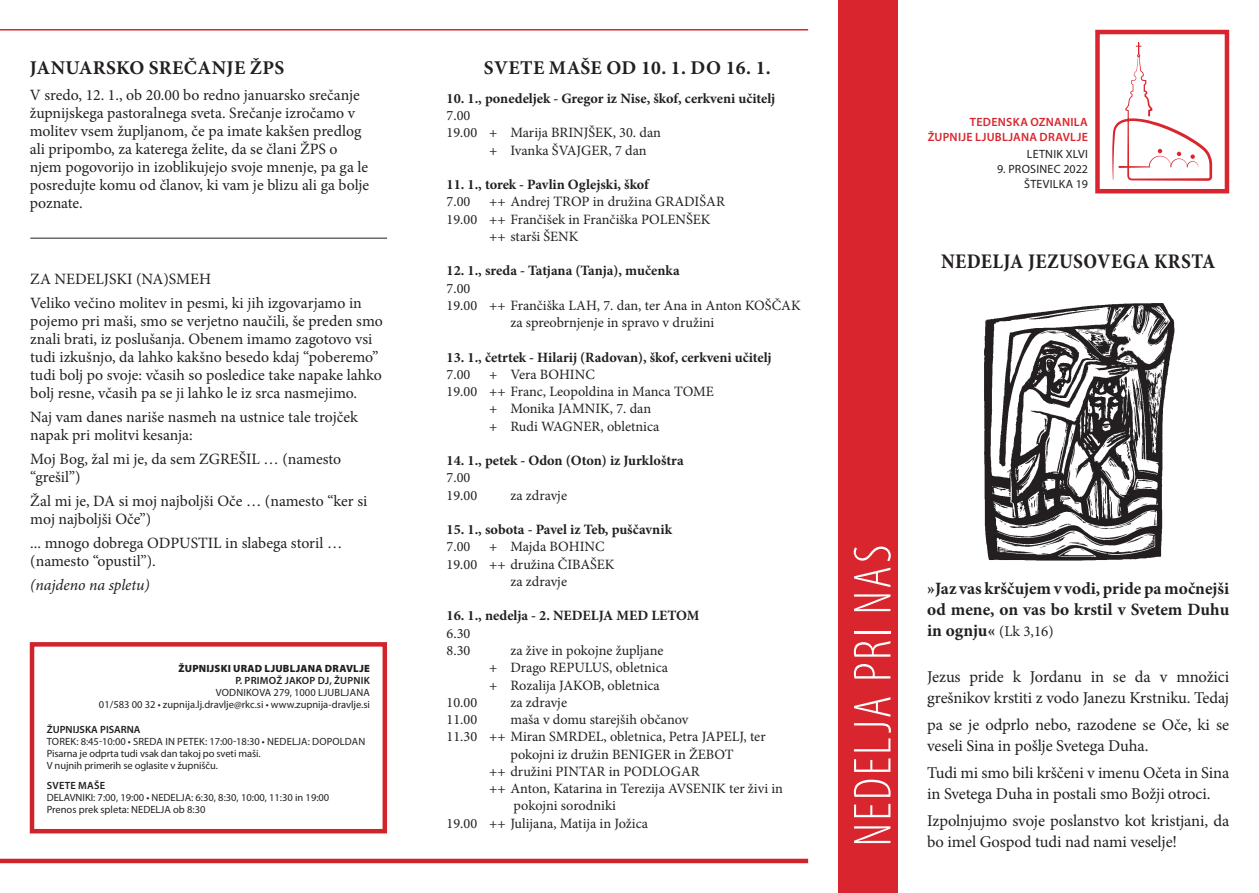
<style>
.page{position:relative;width:1259px;height:893px;background:#fff}
.page>*{position:absolute;margin:0;border:0;box-sizing:border-box;transform-origin:0 0}
.t1{font:300 condensed 54px "Myriad Pro";letter-spacing:.045em;color:#fff}
.t2{font:700 condensed 21px "Minion Pro";letter-spacing:.02em;color:#231f20}
.t3{font:700 19.5px "Minion Pro";letter-spacing:.02em;color:#231f20}
.t4{font:700 17.25px/21px "Minion Pro";color:#231f20;text-align:justify}
.t5{font:16.5px/21px "Minion Pro";letter-spacing:-.005em;color:#231f20}
.t6{font:15.75px/18px "Minion Pro";color:#231f20}
.t7{font:italic 15.75px "Minion Pro";letter-spacing:-.005em;color:#231f20}
.t8{font:14.25px/17.2px "Minion Pro";color:#231f20}
.t9{font:700 14.25px "Minion Pro";color:#231f20}
.t10{font:600 12px/15px "Myriad Pro";letter-spacing:.025em;color:#d9262e;text-align:right}
.t11{font:12px/15px "Myriad Pro";letter-spacing:.02em;color:#231f20;text-align:right}
.t12{font:10.5px/12px "Myriad Pro";color:#231f20}
.t13{font:600 10.5px "Myriad Pro";letter-spacing:.02em;color:#231f20}
.t14{font:900 10.5px "Myriad Pro";letter-spacing:.02em;color:#231f20}
.t15{font:600 10.5px "Myriad Pro";color:#231f20}
.s1{font-weight:400;font-size:15px}
</style>
<div class="page">
<div style="left:30px;top:642px;width:357px;height:191px;border:4px solid #d1232a"></div>
<div style="left:838px;top:0;width:59px;height:893px;background:#d9262e"></div>
<div style="left:1095px;top:30px;width:134px;height:163px;border:4px solid #d9262e"></div>
<svg style="left:1112px;top:43px;width:100px;height:138px"></svg>
<hr style="left:0;top:29px;width:808px;height:2px;background:#d9262e">
<hr style="left:0;top:859px;width:808px;height:4px;background:#d1232a">
<hr style="left:30px;top:238px;width:357px;height:1px;background:#231f20">
<img style="left:983px;top:303px;width:192px;height:258px">
<p class="t3" style="left:30px;top:54px;width:256px">JANUARSKO SREČANJE ŽPS</p>
<p class="t6" style="left:30px;top:86px;width:341px">V sredo, 12. 1., ob 20.00 bo redno januarsko srečanje župnijskega pastoralnega sveta. Srečanje izročamo v molitev vsem župljanom, če pa imate kakšen predlog ali pripombo, za katerega želite, da se člani ŽPS o njem pogovorijo in izoblikujejo svoje mnenje, pa ga le posredujte komu od članov, ki vam je blizu ali ga bolje poznate.</p>
<p class="t6" style="left:30px;top:267px;width:333px;line-height:24px">ZA NEDELJSKI (NA)SMEH<br>Veliko večino molitev in pesmi, ki jih izgovarjamo in</p>
<p class="t6" style="left:30px;top:312px;width:354px">pojemo pri maši, smo se verjetno naučili, še preden smo znali brati, iz poslušanja. Obenem imamo zagotovo vsi tudi izkušnjo, da lahko kakšno besedo kdaj “poberemo” tudi bolj po svoje: včasih so posledice take napake lahko bolj resne, včasih pa se ji lahko le iz srca nasmejimo.</p>
<p class="t6" style="left:30px;top:408px;width:329px">Naj vam danes nariše nasmeh na ustnice tale trojček napak pri molitvi kesanja:</p>
<p class="t6" style="left:30px;top:450px;width:312px">Moj Bog, žal mi je, da sem ZGREŠIL … (namesto “grešil”)</p>
<p class="t6" style="left:30px;top:492px;width:338px">Žal mi je, DA si moj najboljši Oče … (namesto “ker si moj najboljši Oče”)</p>
<p class="t6" style="left:30px;top:534px;width:313px">... mnogo dobrega ODPUSTIL in slabega storil … (namesto “opustil”).</p>
<p class="t7" style="left:30px;top:574px;width:121px">(najdeno na spletu)</p>
<p class="t14" style="left:178px;top:661px;width:193px">ŽUPNIJSKI URAD LJUBLJANA DRAVLJE</p>
<p class="t13" style="left:235px;top:674px;width:136px">P. PRIMOŽ JAKOP DJ, ŽUPNIK</p>
<p class="t12" style="left:99px;top:686px;width:272px;text-align:right">VODNIKOVA 279, 1000 LJUBLJANA<br>01/583 00 32 • zupnija.lj.dravlje@rkc.si • www.zupnija-dravlje.si</p>
<p class="t15" style="left:47px;top:723px;width:95px">ŽUPNIJSKA PISARNA</p>
<p class="t12" style="left:47px;top:735px;width:320px">TOREK: 8:45-10:00 • SREDA IN PETEK: 17:00-18:30 • NEDELJA: DOPOLDAN<br>Pisarna je odprta tudi vsak dan takoj po sveti maši.<br>V nujnih primerih se oglasite v župnišču.</p>
<p class="t13" style="left:47px;top:779px;width:60px">SVETE MAŠE</p>
<p class="t12" style="left:47px;top:791px;width:284px">DELAVNIKI: 7:00, 19:00 • NEDELJA: 6:30, 8:30, 10:00, 11:30 in 19:00<br>Prenos prek spleta: NEDELJA ob 8:30</p>
<p class="t3" style="left:484px;top:54px;width:288px">SVETE MAŠE OD 10. 1. DO 16. 1.</p>
<p class="t9" style="left:446px;top:88px;width:330px">10. 1., ponedeljek - Gregor iz Nise, škof, cerkveni učitelj</p>
<p class="t8" style="left:446px;top:107px;width:25px">7.00</p>
<p class="t8" style="left:446px;top:124px;width:216px">19.00 + Marija BRINJŠEK, 30. dan</p>
<p class="t8" style="left:489px;top:141px;width:159px">+ Ivanka ŠVAJGER, 7 dan</p>
<p class="t9" style="left:446px;top:174px;width:204px">11. 1., torek - Pavlin Oglejski, škof</p>
<p class="t8" style="left:446px;top:193px;width:25px">7.00</p>
<p class="t8" style="left:489px;top:193px;width:237px">++ Andrej TROP in družina GRADIŠAR</p>
<p class="t8" style="left:446px;top:210px;width:265px">19.00 ++ Frančišek in Frančiška POLENŠEK</p>
<p class="t8" style="left:489px;top:228px;width:91px">++ starši ŠENK</p>
<p class="t9" style="left:446px;top:261px;width:234px">12. 1., sreda - Tatjana (Tanja), mučenka</p>
<p class="t8" style="left:446px;top:280px;width:25px">7.00</p>
<p class="t8" style="left:446px;top:297px;width:355px">19.00 ++ Frančiška LAH, 7. dan, ter Ana in Anton KOŠČAK</p>
<p class="t8" style="left:510px;top:314px;width:205px">za spreobrnjenje in spravo v družini</p>
<p class="t9" style="left:446px;top:347px;width:327px">13. 1., četrtek - Hilarij (Radovan), škof, cerkveni učitelj</p>
<p class="t8" style="left:446px;top:366px;width:25px">7.00</p>
<p class="t8" style="left:489px;top:366px;width:107px">+ Vera BOHINC</p>
<p class="t8" style="left:446px;top:383px;width:269px">19.00 ++ Franc, Leopoldina in Manca TOME</p>
<p class="t8" style="left:489px;top:400px;width:163px">+ Monika JAMNIK, 7. dan</p>
<p class="t8" style="left:489px;top:418px;width:172px">+ Rudi WAGNER, obletnica</p>
<p class="t9" style="left:446px;top:451px;width:239px">14. 1., petek - Odon (Oton) iz Jurkloštra</p>
<p class="t8" style="left:446px;top:469px;width:32px">7.00<br>19.00</p>
<p class="t8" style="left:510px;top:487px;width:58px">za zdravje</p>
<p class="t9" style="left:446px;top:520px;width:227px">15. 1., sobota - Pavel iz Teb, puščavnik</p>
<p class="t8" style="left:446px;top:538px;width:25px">7.00</p>
<p class="t8" style="left:489px;top:538px;width:117px">+ Majda BOHINC</p>
<p class="t8" style="left:446px;top:556px;width:169px">19.00 ++ družina ČIBAŠEK</p>
<p class="t8" style="left:510px;top:573px;width:58px">za zdravje</p>
<p class="t9" style="left:446px;top:606px;width:254px">16. 1., nedelja - 2. NEDELJA MED LETOM</p>
<p class="t8" style="left:446px;top:625px;width:25px">6.30<br>8.30</p>
<p class="t8" style="left:489px;top:642px;width:180px;text-indent:21px">za žive in pokojne župljane + Drago REPULUS, obletnica + Rozalija JAKOB, obletnica</p>
<p class="t8" style="left:446px;top:694px;width:32px">10.00</p>
<p class="t8" style="left:510px;top:694px;width:58px">za zdravje</p>
<p class="t8" style="left:446px;top:711px;width:32px">11.00</p>
<p class="t8" style="left:510px;top:711px;width:179px">maša v domu starejših občanov</p>
<p class="t8" style="left:446px;top:728px;width:320px">11.30 ++ Miran SMRDEL, obletnica, Petra JAPELJ, ter</p>
<p class="t8" style="left:510px;top:745px;width:225px">pokojni iz družin BENIGER in ŽEBOT</p>
<p class="t8" style="left:489px;top:763px;width:212px">++ družini PINTAR in PODLOGAR</p>
<p class="t8" style="left:489px;top:780px;width:295px">++ Anton, Katarina in Terezija AVSENIK ter živi in</p>
<p class="t8" style="left:513px;top:797px;width:104px">pokojni sorodniki</p>
<p class="t8" style="left:446px;top:814px;width:203px">19.00 ++ Julijana, Matija in Jožica</p>
<p class="t10" style="left:927px;top:114px;width:162px">TEDENSKA OZNANILA<br>ŽUPNIJE LJUBLJANA DRAVLJE</p>
<p class="t11" style="left:1026px;top:146px;width:63px">LETNIK XLVI</p>
<p class="t11" style="left:997px;top:161px;width:92px">9. PROSINEC 2022<br>ŠTEVILKA 19</p>
<h2 class="t2" style="left:941px;top:247px;width:276px">NEDELJA JEZUSOVEGA KRSTA</h2>
<h1 class="t1" style="left:840px;top:846px;width:303px;rotate:-90deg">NEDELJA PRI NAS</h1>
<p class="t4" style="left:927px;top:578px;width:303px">»Jaz vas krščujem v vodi, pride pa močnejši od mene, on vas bo krstil v Svetem Duhu in ognju« <span class="s1">(Lk 3,16)</span></p>
<p class="t5" style="left:927px;top:666px;width:303px">Jezus pride k Jordanu in se da v množici grešnikov krstiti z vodo Janezu Krstniku. Tedaj</p>
<p class="t5" style="left:927px;top:714px;width:303px">pa se je odprlo nebo, razodene se Oče, ki se veseli Sina in pošlje Svetega Duha.</p>
<p class="t5" style="left:927px;top:762px;width:303px">Tudi mi smo bili krščeni v imenu Očeta in Sina in Svetega Duha in postali smo Božji otroci.</p>
<p class="t5" style="left:927px;top:810px;width:303px">Izpolnjujmo svoje poslanstvo kot kristjani, da bo imel Gospod tudi nad nami veselje!</p>
</div>
